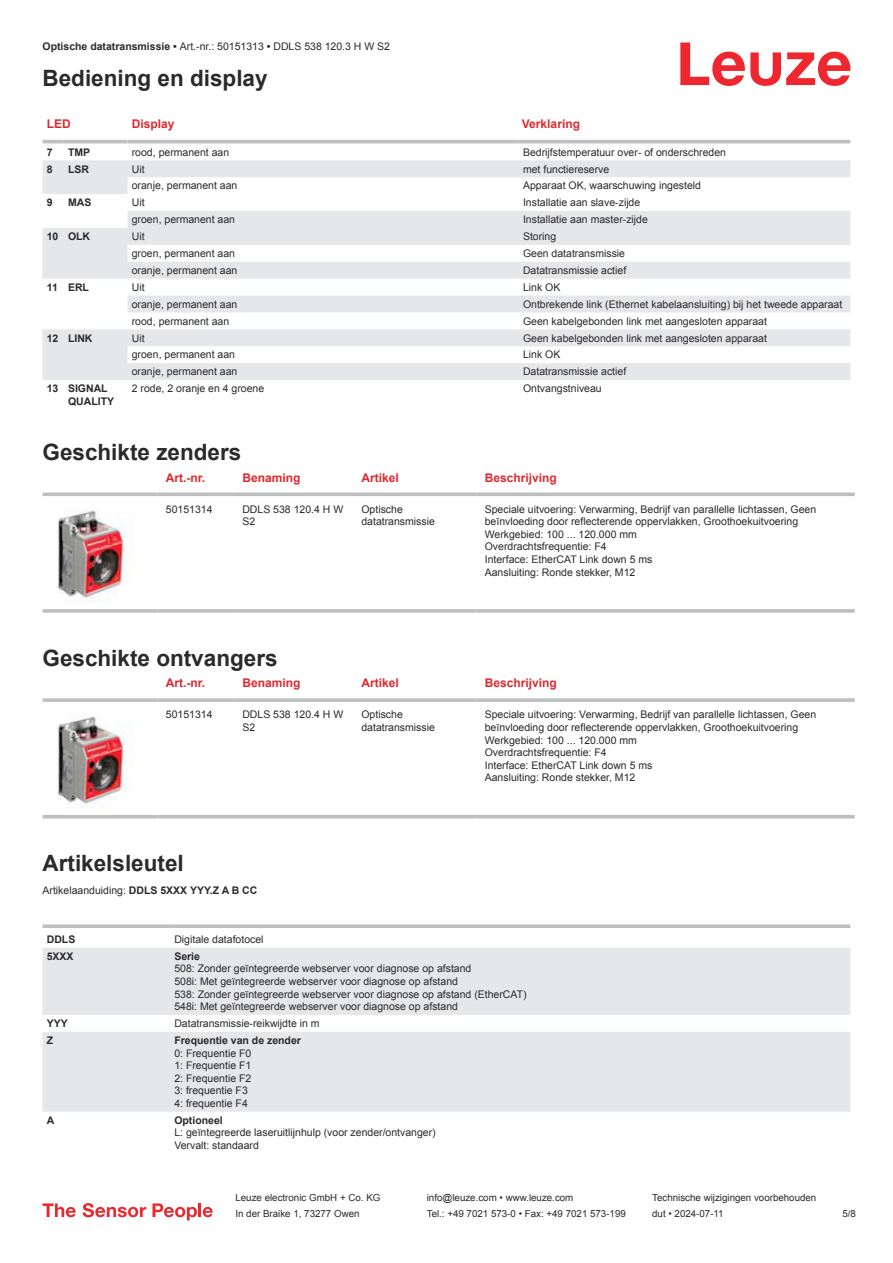
<style>
.page{position:relative;width:893px;height:1263px;background:#fff}
.page>*{position:absolute;margin:0;border:0;box-sizing:border-box;transform-origin:0 0}
.t1{font:700 22.5px "Arial";color:#2b292a}
.t2{font:700 12px "Arial";color:#db2a30}
.t3{font:10.5px/12.6px "Arial";color:#2b292a}
.t4{font:700 10.5px/12.6px "Arial";color:#2b292a}
.t5{font:9.75px "Arial";color:#2b292a}
.s1{font-weight:700}
</style>
<div class="page">
<svg style="left:680px;top:43px;width:170px;height:43px"></svg>
<svg style="left:43px;top:160px;width:807px;height:220px;fill:#e6e7e9"></svg>
<hr style="left:43px;top:140px;width:21px;height:3px;background:#bdbfc1">
<hr style="left:64px;top:140px;width:64px;height:3px;background:#bdbfc1">
<hr style="left:128px;top:140px;width:391px;height:3px;background:#bdbfc1">
<hr style="left:519px;top:140px;width:331px;height:3px;background:#bdbfc1">
<svg style="left:43px;top:492px;width:114px;height:4px"></svg>
<svg style="left:157px;top:492px;width:77px;height:4px"></svg>
<svg style="left:234px;top:492px;width:119px;height:4px"></svg>
<svg style="left:353px;top:492px;width:123px;height:4px"></svg>
<svg style="left:476px;top:492px;width:379px;height:4px;background:#c5c7c8"></svg>
<svg style="left:43px;top:609px;width:114px;height:4px"></svg>
<svg style="left:157px;top:609px;width:77px;height:4px"></svg>
<svg style="left:234px;top:609px;width:119px;height:4px"></svg>
<svg style="left:353px;top:609px;width:123px;height:4px"></svg>
<svg style="left:476px;top:609px;width:379px;height:4px;background:#c3c5c7"></svg>
<img style="left:57px;top:510px;width:75px;height:92px">
<svg style="left:43px;top:818px;width:812px;height:1px"></svg>
<svg style="left:43px;top:698px;width:114px;height:4px"></svg>
<svg style="left:157px;top:698px;width:77px;height:4px"></svg>
<svg style="left:234px;top:698px;width:119px;height:4px"></svg>
<svg style="left:353px;top:698px;width:123px;height:4px"></svg>
<svg style="left:476px;top:698px;width:379px;height:4px;background:#c3c5c7"></svg>
<hr style="left:43px;top:815px;width:114px;height:3px;background:#bdbfc1">
<hr style="left:157px;top:815px;width:77px;height:3px;background:#bdbfc1">
<hr style="left:234px;top:815px;width:119px;height:3px;background:#bdbfc1">
<hr style="left:353px;top:815px;width:123px;height:3px;background:#bdbfc1">
<hr style="left:476px;top:815px;width:379px;height:3px;background:#bdbfc1">
<img style="left:57px;top:716px;width:75px;height:92px">
<svg style="left:43px;top:947px;width:807px;height:165px;background:#e8e9eb"></svg>
<svg style="left:43px;top:924px;width:127px;height:4px"></svg>
<svg style="left:170px;top:924px;width:680px;height:4px;background:#c3c5c7"></svg>
<svg style="left:43px;top:1203px;width:33px;height:14px"></svg>
<svg style="left:83px;top:1203px;width:63px;height:14px"></svg>
<svg style="left:153px;top:1203px;width:44px;height:17px"></svg>
<hr style="left:198px;top:1203px;width:3px;height:14px;background:#ed272d">
<svg style="left:203px;top:1207px;width:10px;height:10px"></svg>
<p class="t3" style="left:43px;top:41px;width:349px"><span class="s1">Optische datatransmissie •</span> Art.-nr.: 50151313 <span class="s1">•</span> DDLS 538 120.3 H W S2</p>
<h1 class="t1" style="left:43px;top:70px;width:227px">Bediening en display</h1>
<p class="t2" style="left:47px;top:119px;width:25px">LED</p>
<p class="t2" style="left:132px;top:119px;width:44px">Display</p>
<p class="t2" style="left:522px;top:119px;width:60px">Verklaring</p>
<p class="t4" style="left:47px;top:147px;width:7px">7</p>
<p class="t4" style="left:68px;top:147px;width:24px">TMP</p>
<p class="t3" style="left:132px;top:147px;width:99px">rood, permanent aan</p>
<p class="t3" style="left:523px;top:147px;width:205px">Bedrijfstemperatuur over- of onderschreden</p>
<p class="t4" style="left:47px;top:163px;width:7px">8</p>
<p class="t4" style="left:68px;top:163px;width:23px">LSR</p>
<p class="t3" style="left:132px;top:163px;width:14px">Uit</p>
<p class="t3" style="left:523px;top:163px;width:88px">met functiereserve</p>
<p class="t3" style="left:132px;top:180px;width:107px">oranje, permanent aan</p>
<p class="t3" style="left:523px;top:180px;width:179px">Apparaat OK, waarschuwing ingesteld</p>
<p class="t4" style="left:47px;top:197px;width:7px">9</p>
<p class="t4" style="left:68px;top:197px;width:25px">MAS</p>
<p class="t3" style="left:132px;top:197px;width:14px">Uit</p>
<p class="t3" style="left:523px;top:197px;width:119px">Installatie aan slave-zijde</p>
<p class="t3" style="left:132px;top:214px;width:105px">groen, permanent aan</p>
<p class="t3" style="left:523px;top:214px;width:126px">Installatie aan master-zijde</p>
<p class="t4" style="left:47px;top:231px;width:45px">10 OLK</p>
<p class="t3" style="left:132px;top:231px;width:14px">Uit</p>
<p class="t3" style="left:523px;top:231px;width:35px">Storing</p>
<p class="t3" style="left:132px;top:248px;width:105px">groen, permanent aan</p>
<p class="t3" style="left:523px;top:248px;width:104px">Geen datatransmissie</p>
<p class="t3" style="left:132px;top:265px;width:107px">oranje, permanent aan</p>
<p class="t3" style="left:523px;top:265px;width:105px">Datatransmissie actief</p>
<p class="t4" style="left:47px;top:282px;width:44px">11 ERL</p>
<p class="t3" style="left:132px;top:282px;width:14px">Uit</p>
<p class="t3" style="left:523px;top:282px;width:39px">Link OK</p>
<p class="t3" style="left:132px;top:299px;width:107px">oranje, permanent aan</p>
<p class="t3" style="left:523px;top:299px;width:321px">Ontbrekende link (Ethernet kabelaansluiting) bij het tweede apparaat</p>
<p class="t3" style="left:132px;top:316px;width:99px">rood, permanent aan</p>
<p class="t3" style="left:523px;top:316px;width:245px">Geen kabelgebonden link met aangesloten apparaat</p>
<p class="t4" style="left:47px;top:332px;width:47px">12 LINK</p>
<p class="t3" style="left:132px;top:332px;width:14px">Uit</p>
<p class="t3" style="left:523px;top:332px;width:245px">Geen kabelgebonden link met aangesloten apparaat</p>
<p class="t3" style="left:132px;top:349px;width:105px">groen, permanent aan</p>
<p class="t3" style="left:523px;top:349px;width:39px">Link OK</p>
<p class="t3" style="left:132px;top:366px;width:107px">oranje, permanent aan</p>
<p class="t3" style="left:523px;top:366px;width:105px">Datatransmissie actief</p>
<p class="t4" style="left:68px;top:383px;width:48px;text-indent:-21px">13 SIGNAL<br>QUALITY</p>
<p class="t3" style="left:132px;top:383px;width:134px">2 rode, 2 oranje en 4 groene</p>
<p class="t3" style="left:523px;top:383px;width:80px">Ontvangstniveau</p>
<h1 class="t1" style="left:43px;top:443px;width:200px">Geschikte zenders</h1>
<p class="t2" style="left:166px;top:473px;width:41px">Art.-nr.</p>
<p class="t2" style="left:242px;top:473px;width:60px">Benaming</p>
<p class="t2" style="left:361px;top:473px;width:39px">Artikel</p>
<p class="t2" style="left:485px;top:473px;width:74px">Beschrijving</p>
<p class="t3" style="left:166px;top:503px;width:48px">50151314</p>
<p class="t3" style="left:242px;top:503px;width:102px">DDLS 538 120.4 H W<br>S2</p>
<p class="t3" style="left:361px;top:503px;width:75px">Optische datatransmissie</p>
<p class="t3" style="left:485px;top:503px;width:333px">Speciale uitvoering: Verwarming, Bedrijf van parallelle lichtassen, Geen beïnvloeding door reflecterende oppervlakken, Groothoekuitvoering Werkgebied: 100 ... 120.000 mm<br>Overdrachtsfrequentie: F4<br>Interface: EtherCAT Link down 5 ms<br>Aansluiting: Ronde stekker, M12</p>
<h1 class="t1" style="left:43px;top:649px;width:237px">Geschikte ontvangers</h1>
<p class="t2" style="left:166px;top:679px;width:41px">Art.-nr.</p>
<p class="t2" style="left:242px;top:679px;width:60px">Benaming</p>
<p class="t2" style="left:361px;top:679px;width:39px">Artikel</p>
<p class="t2" style="left:485px;top:679px;width:74px">Beschrijving</p>
<p class="t3" style="left:166px;top:709px;width:48px">50151314</p>
<p class="t3" style="left:242px;top:709px;width:102px">DDLS 538 120.4 H W<br>S2</p>
<p class="t3" style="left:361px;top:709px;width:75px">Optische datatransmissie</p>
<p class="t3" style="left:485px;top:709px;width:333px">Speciale uitvoering: Verwarming, Bedrijf van parallelle lichtassen, Geen beïnvloeding door reflecterende oppervlakken, Groothoekuitvoering Werkgebied: 100 ... 120.000 mm<br>Overdrachtsfrequentie: F4<br>Interface: EtherCAT Link down 5 ms<br>Aansluiting: Ronde stekker, M12</p>
<h1 class="t1" style="left:43px;top:855px;width:143px">Artikelsleutel</h1>
<p class="t3" style="left:43px;top:885px;width:216px">Artikelaanduiding: <span class="s1">DDLS 5XXX YYY.Z A B CC</span></p>
<p class="t4" style="left:47px;top:934px;width:30px">DDLS</p>
<p class="t3" style="left:174px;top:934px;width:91px">Digitale datafotocel</p>
<p class="t4" style="left:47px;top:951px;width:28px">5XXX</p>
<p class="t4" style="left:174px;top:951px;width:27px">Serie</p>
<p class="t3" style="left:174px;top:963px;width:354px">508: Zonder geïntegreerde webserver voor diagnose op afstand<br>508i: Met geïntegreerde webserver voor diagnose op afstand<br>538: Zonder geïntegreerde webserver voor diagnose op afstand (EtherCAT)<br>548i: Met geïntegreerde webserver voor diagnose op afstand</p>
<p class="t4" style="left:47px;top:1018px;width:23px">YYY</p>
<p class="t3" style="left:174px;top:1018px;width:147px">Datatransmissie-reikwijdte in m</p>
<p class="t4" style="left:47px;top:1035px;width:8px">Z</p>
<p class="t4" style="left:174px;top:1035px;width:128px">Frequentie van de zender</p>
<p class="t3" style="left:174px;top:1047px;width:79px">0: Frequentie F0<br>1: Frequentie F1<br>2: Frequentie F2<br>3: frequentie F3<br>4: frequentie F4</p>
<p class="t4" style="left:47px;top:1115px;width:9px">A</p>
<p class="t4" style="left:174px;top:1115px;width:50px">Optioneel</p>
<p class="t3" style="left:174px;top:1127px;width:263px">L: geïntegreerde laseruitlijnhulp (voor zender/ontvanger)<br>Vervalt: standaard</p>
<p class="t5" style="left:235px;top:1194px;width:146px">Leuze electronic GmbH + Co. KG</p>
<p class="t5" style="left:427px;top:1194px;width:148px">info@leuze.com • www.leuze.com</p>
<p class="t5" style="left:652px;top:1194px;width:166px">Technische wijzigingen voorbehouden</p>
<p class="t5" style="left:235px;top:1210px;width:126px">In der Braike 1, 73277 Owen</p>
<p class="t5" style="left:427px;top:1210px;width:201px">Tel.: +49 7021 573-0 • Fax: +49 7021 573-199</p>
<p class="t5" style="left:652px;top:1210px;width:73px">dut • 2024-07-11</p>
<p class="t5" style="left:842px;top:1210px;width:15px">5 /8</p>
</div>
